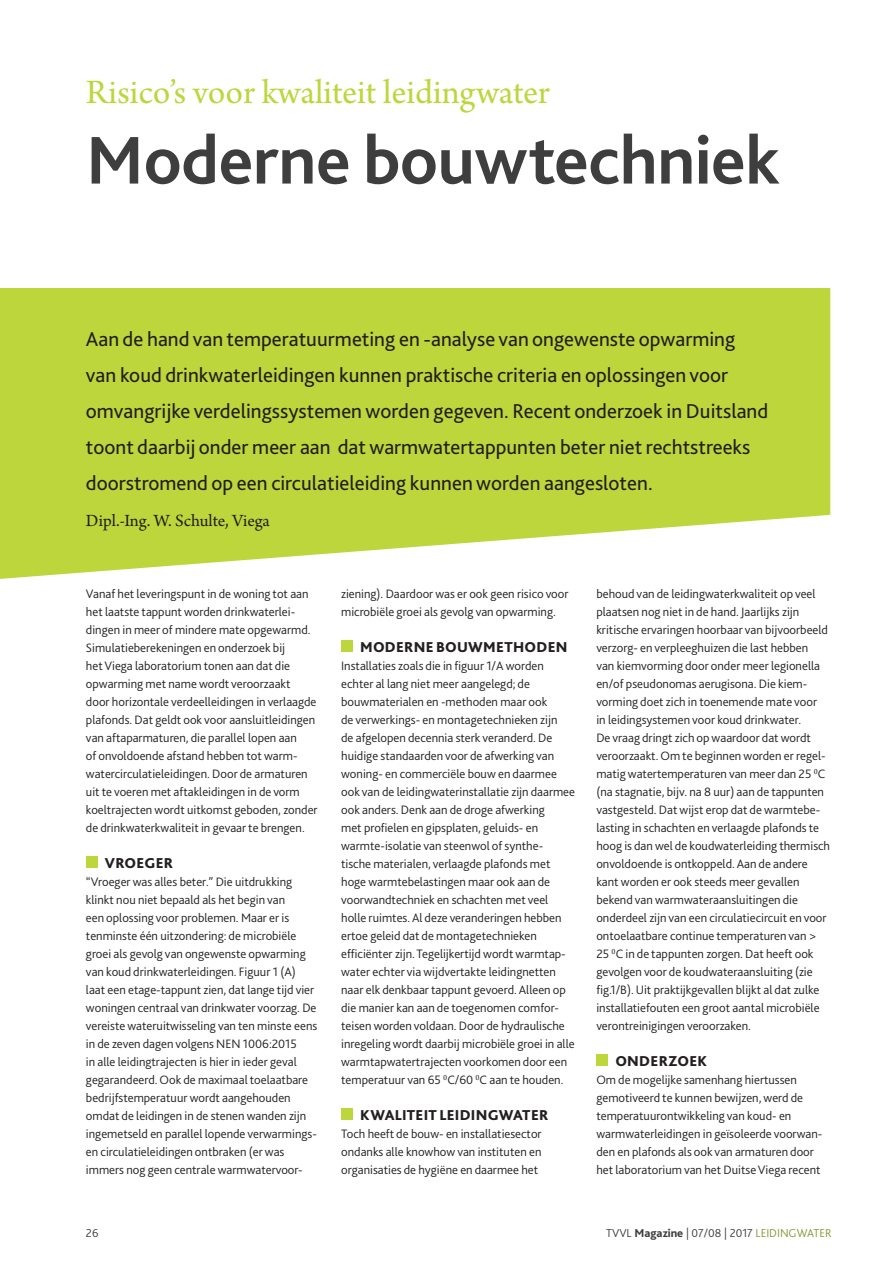
<style>
.page{position:relative;width:896px;height:1264px;background:#fff}
.page>*{position:absolute;margin:0;border:0;box-sizing:border-box;transform-origin:0 0}
.Kop{font:700 70.5px "Bliss 2";letter-spacing:-.005em;color:#3e3e3f}
.chapeau{font:36px "Arno Pro";color:#bdd63c}
.Intro{font:21px/36px "Bliss 2";color:#231f20}
.Bijschrift_persoonsn{font:18px "Arno Pro";letter-spacing:-.005em;color:#231f20}
.Bodykopje{font:800 15px "Bliss 2";letter-spacing:.015em;color:#231f20}
.Bodytekst{font:300 12.75px/18px "Bliss 2";color:#231f20}
.t1{font:300 12px "Bliss 2";color:#3e3e3f}
.s1{font-weight:800}
.s2{color:#879735}
</style>
<div class="page">
<svg style="left:0;top:288px;width:830px;height:291px;background:#c4da51"></svg>
<div style="left:86px;top:856px;width:11px;height:11px;background:#bdd63c"></div>
<div style="left:341px;top:640px;width:12px;height:11px;background:#bdd63c"></div>
<div style="left:341px;top:1108px;width:12px;height:11px;background:#bdd63c"></div>
<div style="left:596px;top:1054px;width:12px;height:11px;background:#bdd63c"></div>
<p class="chapeau" style="left:86px;top:71px;width:465px">Risico’s voor kwaliteit leidingwater</p>
<p class="Kop" style="left:86px;top:116px;width:695px">Moderne bouwtechniek</p>
<p class="Intro" style="left:86px;top:320px;width:684px">Aan de hand van temperatuurmeting en -analyse van ongewenste opwarming van koud drinkwaterleidingen kunnen praktische criteria en oplossingen voor omvangrijke verdelingssystemen worden gegeven. Recent onderzoek in Duitsland toont daarbij onder meer aan dat warmwatertappunten beter niet rechtstreeks doorstromend op een circulatieleiding kunnen worden aangesloten.</p>
<p class="Bijschrift_persoonsn" style="left:86px;top:510px;width:185px">Dipl.-Ing. W. Schulte, Viega</p>
<p class="Bodytekst" style="left:86px;top:584px;width:233px">Vanaf het leveringspunt in de woning tot aan het laatste tappunt worden drinkwaterlei&shy;dingen in meer of mindere mate opgewarmd.<br>Simulatieberekeningen en onderzoek bij<br>het Viega laboratorium tonen aan dat die opwarming met name wordt veroorzaakt<br>door horizontale verdeelleidingen in verlaagde plafonds. Dat geldt ook voor aansluitleidingen van aftaparmaturen, die parallel lopen aan<br>of onvoldoende afstand hebben tot warm&shy;watercirculatieleidingen. Door de armaturen uit te voeren met aftakleidingen in de vorm koeltrajecten wordt uitkomst geboden, zonder de drinkwaterkwaliteit in gevaar te brengen.</p>
<p class="Bodykopje" style="left:105px;top:853px;width:70px">VROEGER</p>
<p class="Bodytekst" style="left:86px;top:872px;width:233px">“Vroeger was alles beter.” Die uitdrukking klinkt nou niet bepaald als het begin van<br>een oplossing voor problemen. Maar er is tenminste één uitzondering: de microbiële groei als gevolg van ongewenste opwarming van koud drinkwaterleidingen. Figuur 1 (A) laat een etage-tappunt zien, dat lange tijd vier woningen centraal van drinkwater voorzag. De vereiste wateruitwisseling van ten minste eens in de zeven dagen volgens NEN 1006:2015<br>in alle leidingtrajecten is hier in ieder geval gegarandeerd. Ook de maximaal toelaatbare bedrijfstemperatuur wordt aangehouden omdat de leidingen in de stenen wanden zijn ingemetseld en parallel lopende verwarmings&shy;en circulatieleidingen ontbraken (er was immers nog geen centrale warmwatervoor-</p>
<p class="Bodytekst" style="left:341px;top:584px;width:229px">ziening). Daardoor was er ook geen risico voor microbiële groei als gevolg van opwarming.</p>
<p class="Bodykopje" style="left:360px;top:637px;width:209px">MODERNE BOUWMETHODEN</p>
<p class="Bodytekst" style="left:341px;top:656px;width:235px">Installaties zoals die in figuur 1/A worden echter al lang niet meer aangelegd; de bouwmaterialen en -methoden maar ook<br>de verwerkings- en montagetechnieken zijn<br>de afgelopen decennia sterk veranderd. De huidige standaarden voor de afwerking van woning- en commerciële bouw en daarmee ook van de leidingwaterinstallatie zijn daarmee ook anders. Denk aan de droge afwerking<br>met profielen en gipsplaten, geluids- en warmte-isolatie van steenwol of synthe&shy;tische materialen, verlaagde plafonds met hoge warmtebelastingen maar ook aan de voorwandtechniek en schachten met veel holle ruimtes. Al deze veranderingen hebben ertoe geleid dat de montagetechnieken efficiënter zijn. Tegelijkertijd wordt warmtap&shy;water echter via wijdvertakte leidingnetten naar elk denkbaar tappunt gevoerd. Alleen op die manier kan aan de toegenomen comfor&shy;teisen worden voldaan. Door de hydraulische inregeling wordt daarbij microbiële groei in alle warmtapwatertrajecten voorkomen door een temperatuur van 65 <sup>0</sup>C/60 <sup>0</sup>C aan te houden.</p>
<p class="Bodykopje" style="left:360px;top:1105px;width:190px">KWALITEIT LEIDINGWATER</p>
<p class="Bodytekst" style="left:341px;top:1124px;width:202px;text-align:justify">Toch heeft de bouw- en installatiesector ondanks alle knowhow van instituten en organisaties de hygiëne en daarmee het</p>
<p class="Bodytekst" style="left:596px;top:584px;width:235px">behoud van de leidingwaterkwaliteit op veel plaatsen nog niet in de hand. Jaarlijks zijn kritische ervaringen hoorbaar van bijvoorbeeld verzorg- en verpleeghuizen die last hebben<br>van kiemvorming door onder meer legionella en/of pseudonomas aerugisona. Die kiem&shy;vorming doet zich in toenemende mate voor<br>in leidingsystemen voor koud drinkwater.<br>De vraag dringt zich op waardoor dat wordt veroorzaakt. Om te beginnen worden er regel&shy;matig watertemperaturen van meer dan 25 <sup>0</sup>C (na stagnatie, bijv. na 8 uur) aan de tappunten vastgesteld. Dat wijst erop dat de warmtebe&shy;lasting in schachten en verlaagde plafonds te hoog is dan wel de koudwaterleiding thermisch onvoldoende is ontkoppeld. Aan de andere kant worden er ook steeds meer gevallen bekend van warmwateraansluitingen die onderdeel zijn van een circulatiecircuit en voor ontoelaatbare continue temperaturen van &gt; 25 <sup>0</sup>C in de tappunten zorgen. Dat heeft ook gevolgen voor de koudwateraansluiting (zie fig.1/B). Uit praktijkgevallen blijkt al dat zulke installatiefouten een groot aantal microbiële verontreinigingen veroorzaken.</p>
<p class="Bodykopje" style="left:615px;top:1051px;width:93px">ONDERZOEK</p>
<p class="Bodytekst" style="left:596px;top:1070px;width:227px">Om de mogelijke samenhang hiertussen gemotiveerd te kunnen bewijzen, werd de temperatuurontwikkeling van koud- en warmwaterleidingen in geïsoleerde voorwan&shy;den en plafonds als ook van armaturen door het laboratorium van het Duitse Viega recent</p>
<p class="t1" style="left:86px;top:1225px;width:14px">26</p>
<p class="t1" style="left:606px;top:1225px;width:227px">TVVL <span class="s1">Magazine</span> | 07/08 | 2017 <span class="s2">LEIDINGWATER</span></p>
</div>
